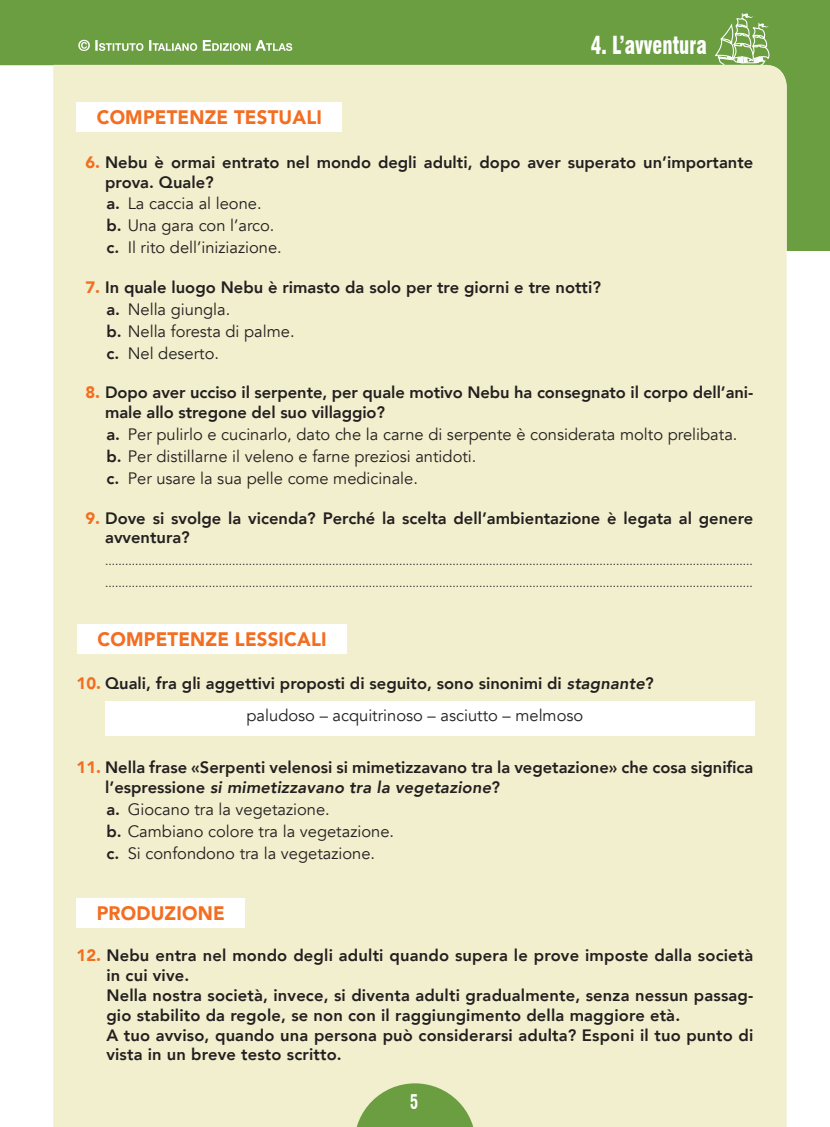
<style>
.page{position:relative;width:830px;height:1127px;background:#fff}
.page>*{position:absolute;margin:0;border:0;box-sizing:border-box;transform-origin:0 0}
.t1{font:900 condensed 24.3px "Swiss 721 BT";color:#fff;scale:.82 1}
.t2{font:700 condensed 19.8px "Swiss 721 BT";color:#fff;scale:.82 1}
.t3{font:900 19.5px "Avenir";letter-spacing:.01em;color:#f36e21;scale:.95 1}
.t4{font:800 16.5px/19.8px "Avenir";color:#231f20}
.t5{font:16.5px/21.9px "Avenir";color:#231f20}
.t6{font:12px/21.9px "Avenir";color:#231f20}
.s1{font-weight:900;color:#f36e21}
.s2{font-weight:800}
.s3{font-weight:400}
.s4{font-style:italic}
</style>
<div class="page">
<div style="left:0;top:0;width:829px;height:251px;background:#6b9e41"></div>
<div style="left:0;top:65px;width:53px;height:186px;background:#fff"></div>
<svg style="left:714px;top:13px;width:56px;height:52px"></svg>
<div style="left:53px;top:65px;width:733px;height:1062px;background:#f1efcd"></div>
<div style="left:105px;top:701px;width:648px;height:34px;background:#fff"></div>
<div style="left:77px;top:103px;width:265px;height:29px;background:#fff"></div>
<div style="left:77px;top:625px;width:270px;height:29px;background:#fff"></div>
<div style="left:77px;top:899px;width:168px;height:29px;background:#fff"></div>
<svg style="left:354px;top:1083px;width:121px;height:44px;background:#92b66a"></svg>
<svg style="left:78px;top:40px;width:214px;height:11px"></svg>
<p class="t3" style="left:97px;top:101px;width:238px">COMPETENZE TESTUALI</p>
<h1 class="t1" style="left:590px;top:30px;width:143px">4. L’avventura</h1>
<p class="t4" style="left:105px;top:151px;width:649px;text-indent:-20px"><span class="s1">6.</span> Nebu è ormai entrato nel mondo degli adulti, dopo aver superato un’importante prova. Quale?</p>
<p class="t5" style="left:106px;top:193px;width:177px"><span class="s2">a.</span> La caccia al leone.<br><span class="s2">b.</span> Una gara con l’arco. <span class="s2">c.</span> Il rito dell’iniziazione.</p>
<p class="t4" style="left:106px;top:275px;width:495px;line-height:21.9px;text-indent:-21px"><span class="s1">7.</span> In quale luogo Nebu è rimasto da solo per tre giorni e tre notti? a. <span class="s3">Nella giungla.<br></span>b. <span class="s3">Nella foresta di palme.<br></span>c. <span class="s3">Nel deserto.</span></p>
<p class="t4" style="left:105px;top:382px;width:649px;text-indent:-20px"><span class="s1">8.</span> Dopo aver ucciso il serpente, per quale motivo Nebu ha consegnato il corpo dell’ani&shy;male allo stregone del suo villaggio?</p>
<p class="t5" style="left:106px;top:424px;width:632px"><span class="s2">a.</span> Per pulirlo e cucinarlo, dato che la carne di serpente è considerata molto prelibata. <span class="s2">b.</span> Per distillarne il veleno e farne preziosi antidoti.<br><span class="s2">c.</span> Per usare la sua pelle come medicinale.</p>
<p class="t4" style="left:105px;top:507px;width:649px;text-indent:-20px"><span class="s1">9.</span> Dove si svolge la vicenda? Perché la scelta dell’ambientazione è legata al genere avventura?</p>
<p class="t6" style="left:105px;top:550px;width:649px">.................................................................................................................................................................................................. ..................................................................................................................................................................................................</p>
<p class="t3" style="left:98px;top:622px;width:242px">COMPETENZE LESSICALI</p>
<p class="t4" style="left:246px;top:665px;width:408px;line-height:32.5px;text-indent:-170px"><span class="s1">10.</span> Quali, fra gli aggettivi proposti di seguito, sono sinonimi di <span class="s4">stagnante</span>? <span class="s3">paludoso – acquitrinoso – asciutto – melmoso</span></p>
<p class="t4" style="left:105px;top:757px;width:649px;text-indent:-28px"><span class="s1">11.</span> Nella frase «Serpenti velenosi si mimetizzavano tra la vegetazione» che cosa significa l’espressione <span class="s4">si mimetizzavano tra la vegetazione</span>?</p>
<p class="t5" style="left:106px;top:799px;width:289px"><span class="s2">a.</span> Giocano tra la vegetazione.<br><span class="s2">b.</span> Cambiano colore tra la vegetazione. <span class="s2">c.</span> Si confondono tra la vegetazione.</p>
<p class="t3" style="left:97px;top:896px;width:136px">PRODUZIONE</p>
<p class="t4" style="left:106px;top:944px;width:648px;text-indent:-30px"><span class="s1">12.</span> Nebu entra nel mondo degli adulti quando supera le prove imposte dalla società in cui vive.<br>Nella nostra società, invece, si diventa adulti gradualmente, senza nessun passag&shy;gio stabilito da regole, se non con il raggiungimento della maggiore età.<br>A tuo avviso, quando una persona può considerarsi adulta? Esponi il tuo punto di vista in un breve testo scritto.</p>
<p class="t2" style="left:410px;top:1090px;width:11px">5</p>
</div>
